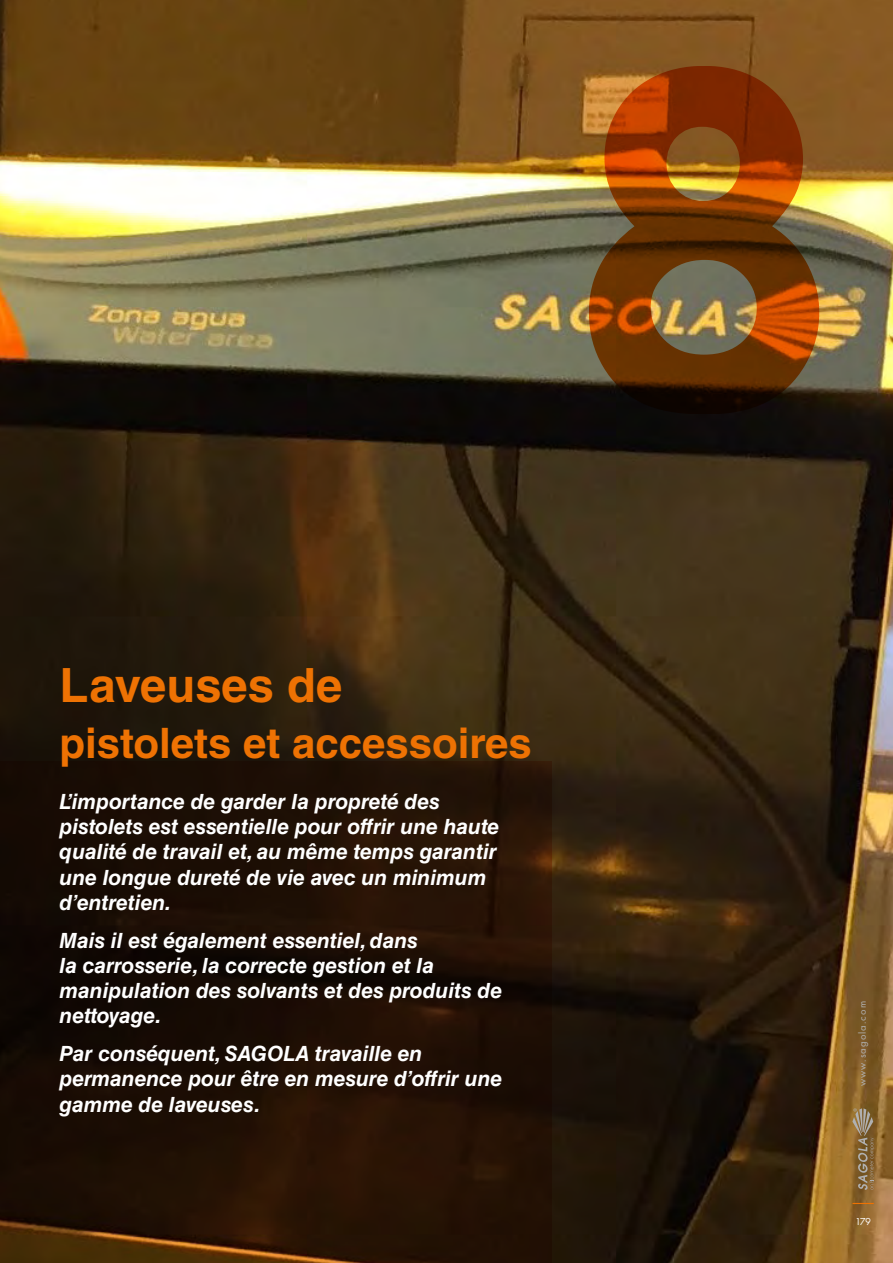
<style>
.page{position:relative;width:893px;height:1263px;background:#fff}
.page>*{position:absolute;margin:0;border:0;box-sizing:border-box;transform-origin:0 0}
.t1{font:700 462px "Century Gothic";color:#ee7203}
.t2{font:700 47.25px "Helvetica LT Std";color:#ee7203}
.t3{font:700 42px "Helvetica LT Std";color:#ee7203}
.t4{font:italic 700 21px/25.2px "Helvetica LT Std";color:#fff}
.t5{font:10.5px "Futura PT";letter-spacing:.1em;color:#b0b0b0}
.t6{font:10.5px "Futura PT";color:#fff}
</style>
<div class="page">
<img style="left:0;top:0;width:893px;height:1263px">
<svg style="left:0;top:761px;width:551px;height:502px;background:#200f04"></svg>
<svg style="left:852px;top:1203px;width:22px;height:1px"></svg>
<svg style="left:852px;top:1108px;width:22px;height:82px;background:#8d724a"></svg>
<h1 class="t1" style="left:575px;top:-112px;width:260px">8</h1>
<h2 class="t2" style="left:60px;top:656px;width:284px">Laveuses de</h2>
<h3 class="t3" style="left:60px;top:718px;width:474px">pistolets et accessoires</h3>
<p class="t4" style="left:60px;top:789px;width:441px">L’importance de garder la propreté des pistolets est essentielle pour offrir une haute qualité de travail et, au même temps garantir une longue dureté de vie avec un minimum d’entretien.</p>
<p class="t4" style="left:60px;top:927px;width:444px">Mais il est également essentiel, dans<br>la carrosserie, la correcte gestion et la manipulation des solvants et des produits de nettoyage.</p>
<p class="t4" style="left:60px;top:1041px;width:444px">Par conséquent, SAGOLA travaille en permanence pour être en mesure d’offrir une gamme de laveuses.</p>
<p class="t5" style="left:856px;top:1086px;width:86px;rotate:-90deg">www.sagola.com</p>
<p class="t6" style="left:855px;top:1215px;width:18px">179</p>
</div>
